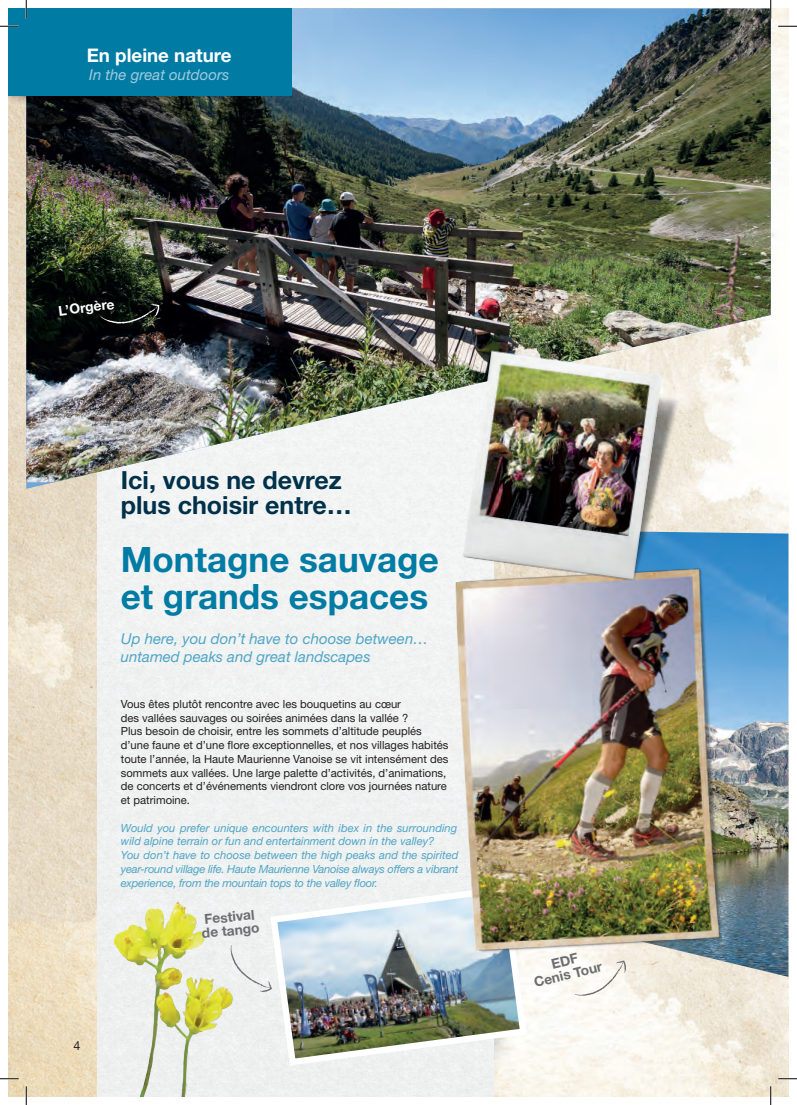
<style>
.page{position:relative;width:797px;height:1105px;background:#fff}
.page>*{position:absolute;margin:0;border:0;box-sizing:border-box;transform-origin:0 0}
.t1{font:700 35px/37.5px "Helvetica Neue LT Std";color:#007ba4}
.t2{font:700 25px/25px "Helvetica Neue LT Std";color:#00314a}
.t3{font:700 18.75px "Helvetica Neue LT Std";color:#fff}
.t4{font:italic 15px/17.5px "Helvetica Neue LT Std";color:#4fa5c6}
.t5{font:italic 15px "Helvetica Neue LT Std";color:#a1cbdf}
.t6{font:700 13.75px/13.8px "Helvetica Neue LT Std";color:#6c6d70}
.t7{font:700 13.75px "Helvetica Neue LT Std";color:#fff}
.t8{font:12.5px "Helvetica Neue LT Std";color:#231f20}
.t9{font:11.25px/13.8px "Helvetica Neue LT Std";color:#231f20}
.t10{font:italic 11.25px/13.8px "Helvetica Neue LT Std";color:#4fa5c6}
</style>
<div class="page">
<img style="left:9px;top:9px;width:779px;height:1087px">
<img style="left:493px;top:962px;width:81px;height:117px">
<div style="left:97px;top:489px;width:396px;height:607px;background:#f0f2f1"></div>
<img style="left:26px;top:9px;width:744px;height:473px">
<img style="left:9px;top:96px;width:196px;height:33px">
<div style="left:9px;top:9px;width:283px;height:87px;background:#007ba4"></div>
<img style="left:106px;top:891px;width:131px;height:205px">
<svg style="left:230px;top:945px;width:37px;height:48px"></svg>
<img style="left:267px;top:882px;width:263px;height:187px">
<img style="left:627px;top:531px;width:161px;height:446px">
<img style="left:445px;top:559px;width:289px;height:403px">
<svg style="left:574px;top:960px;width:53px;height:37px"></svg>
<img style="left:459px;top:346px;width:230px;height:246px">
<svg style="left:100px;top:303px;width:60px;height:21px"></svg>
<svg style="left:0;top:25px;width:19px;height:2px"></svg>
<svg style="left:778px;top:25px;width:19px;height:2px"></svg>
<svg style="left:0;top:1078px;width:19px;height:1px"></svg>
<svg style="left:778px;top:1078px;width:19px;height:1px"></svg>
<svg style="left:25px;top:0;width:2px;height:19px"></svg>
<svg style="left:25px;top:1086px;width:2px;height:19px"></svg>
<svg style="left:770px;top:0;width:1px;height:19px"></svg>
<svg style="left:770px;top:1086px;width:1px;height:19px"></svg>
<h3 class="t3" style="left:87px;top:43px;width:146px">En pleine nature</h3>
<h3 class="t5" style="left:89px;top:66px;width:142px">In the great outdoors</h3>
<p class="t7" style="left:57px;top:303px;width:58px;rotate:-8deg">L’Orgère</p>
<h2 class="t2" style="left:121px;top:467px;width:232px">Ici, vous ne devrez plus choisir entre…</h2>
<h1 class="t1" style="left:121px;top:540px;width:319px">Montagne sauvage et grands espaces</h1>
<h3 class="t4" style="left:121px;top:630px;width:309px">Up here, you don’t have to choose between… untamed peaks and great landscapes</h3>
<p class="t9" style="left:121px;top:697px;width:329px">Vous êtes plutôt rencontre avec les bouquetins au cœur<br>des vallées sauvages ou soirées animées dans la vallée ?<br>Plus besoin de choisir, entre les sommets d’altitude peuplés d’une faune et d’une flore exceptionnelles, et nos villages habités toute l’année, la Haute Maurienne Vanoise se vit intensément des sommets aux vallées. Une large palette d’activités, d’animations, de concerts et d’événements viendront clore vos journées nature et patrimoine.</p>
<p class="t10" style="left:121px;top:821px;width:339px">Would you prefer unique encounters with ibex in the surrounding wild alpine terrain or fun and entertainment down in the valley?<br>You don’t have to choose between the high peaks and the spirited year-round village life. Haute Maurienne Vanoise always offers a vibrant experience, from the mountain tops to the valley floor.</p>
<p class="t8" style="left:74px;top:1038px;width:8px">4</p>
<p class="t6" style="left:200px;top:912px;width:59px;rotate:-5deg">Festival de tango</p>
<p class="t6" style="left:529px;top:962px;width:71px;text-align:center;rotate:-14deg">EDF<br>Cenis Tour</p>
</div>
